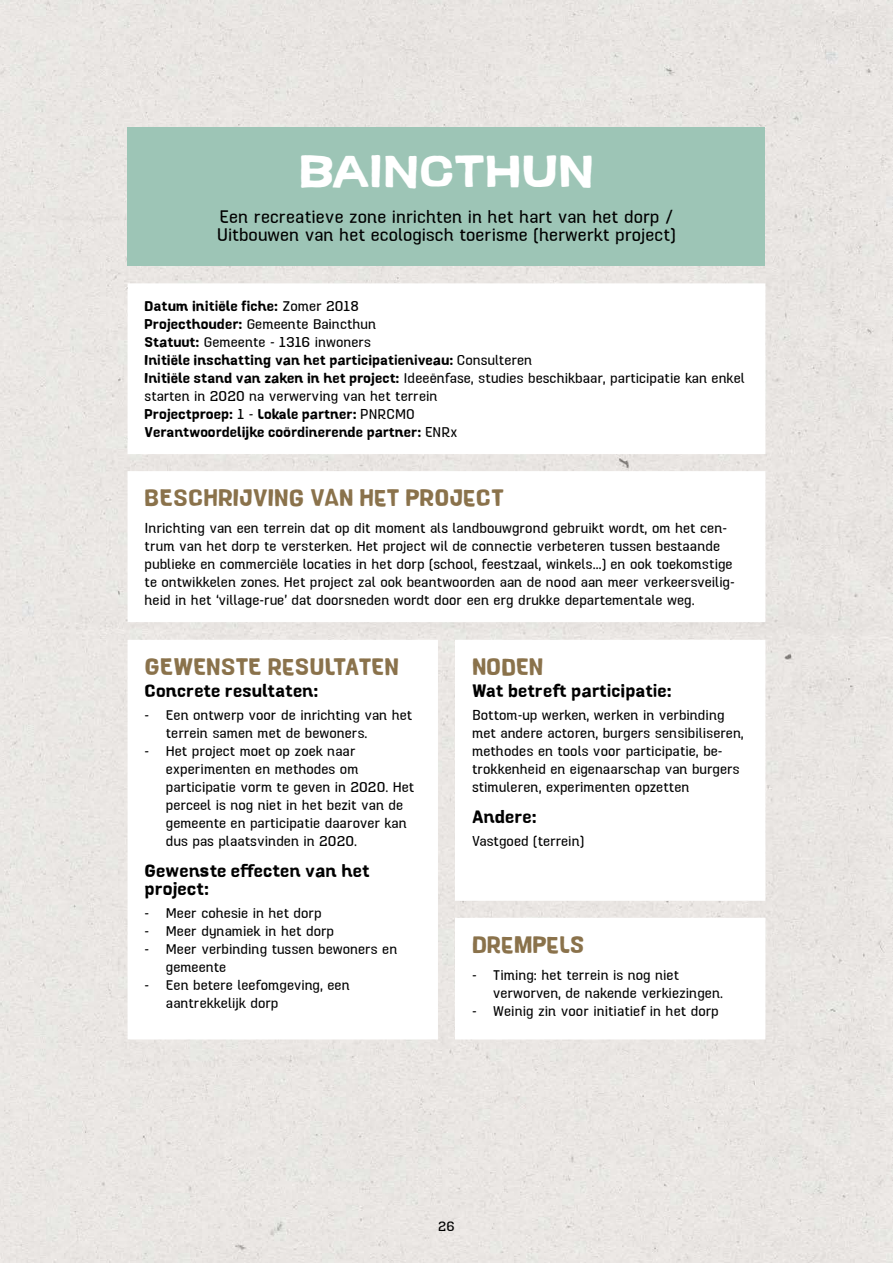
<style>
.page{position:relative;width:893px;height:1263px;background:#e9e6e3}
.page>*{position:absolute;margin:0;border:0;box-sizing:border-box;transform-origin:0 0}
.t1{font:700 expanded 45px "Hawkes";color:#fff}
.t2{font:700 24px "Hawkes";color:#8a724b}
.t3{font:500 18px/18px "Hawkes";color:#000}
.t4{font:700 18px/18px "Hawkes";color:#000}
.t5{font:500 14.25px/18px "Hawkes";color:#000}
.t6{font:700 14.25px/18px "Hawkes";color:#000}
.t7{font:500 13.5px "Hawkes";color:#000}
.s1{font-weight:500}
</style>
<div class="page">
<div style="left:128px;top:128px;width:637px;height:138px;background:#9dc5b6"></div>
<svg style="left:128px;top:283px;width:637px;height:756px"></svg>
<h1 class="t1" style="left:299px;top:135px;width:297px">BAINCTHUN</h1>
<p class="t3" style="left:217px;top:207px;width:460px">Een recreatieve zone inrichten in het hart van het dorp /<br>Uitbouwen van het ecologisch toerisme (herwerkt project)</p>
<p class="t6" style="left:145px;top:296px;width:602px">Datum initiële fiche: <span class="s1">Zomer 2018<br></span>Projecthouder: <span class="s1">Gemeente Baincthun<br></span>Statuut: <span class="s1">Gemeente - 1316 inwoners<br></span>Initiële inschatting van het participatieniveau: <span class="s1">Consulteren<br></span>Initiële stand van zaken in het project: <span class="s1">Ideeënfase, studies beschikbaar, participatie kan enkel starten in 2020 na verwerving van het terrein<br></span>Projectproep: <span class="s1">1 -</span> Lokale partner: <span class="s1">PNRCMO<br></span>Verantwoordelijke coördinerende partner: <span class="s1">ENRx</span></p>
<h2 class="t2" style="left:145px;top:478px;width:361px">BESCHRIJVING VAN HET PROJECT</h2>
<p class="t5" style="left:145px;top:518px;width:592px">Inrichting van een terrein dat op dit moment als landbouwgrond gebruikt wordt, om het cen&shy;trum van het dorp te versterken. Het project wil de connectie verbeteren tussen bestaande publieke en commerciële locaties in het dorp (school, feestzaal, winkels…) en ook toekomstige te ontwikkelen zones. Het project zal ook beantwoorden aan de nood aan meer verkeersveilig&shy;heid in het ‘village-rue’ dat doorsneden wordt door een erg drukke departementale weg.</p>
<h2 class="t2" style="left:145px;top:647px;width:256px">GEWENSTE RESULTATEN</h2>
<p class="t4" style="left:145px;top:681px;width:175px">Concrete resultaten:</p>
<p class="t5" style="left:166px;top:705px;width:248px;text-indent:-21px">- Een ontwerp voor de inrichting van het terrein samen met de bewoners.</p>
<p class="t5" style="left:166px;top:741px;width:250px;text-indent:-21px">- Het project moet op zoek naar experimenten en methodes om participatie vorm te geven in 2020. Het perceel is nog niet in het bezit van de gemeente en participatie daarover kan dus pas plaatsvinden in 2020.</p>
<p class="t4" style="left:145px;top:861px;width:226px">Gewenste effecten van het project:</p>
<p class="t5" style="left:145px;top:903px;width:178px">- Meer cohesie in het dorp</p>
<p class="t5" style="left:145px;top:921px;width:191px">- Meer dynamiek in het dorp</p>
<p class="t5" style="left:166px;top:939px;width:233px;text-indent:-21px">- Meer verbinding tussen bewoners en gemeente</p>
<p class="t5" style="left:166px;top:975px;width:185px;text-indent:-21px">- Een betere leefomgeving, een aantrekkelijk dorp</p>
<h2 class="t2" style="left:472px;top:647px;width:73px">NODEN</h2>
<p class="t4" style="left:472px;top:681px;width:201px">Wat betreft participatie:</p>
<p class="t5" style="left:472px;top:705px;width:273px">Bottom-up werken, werken in verbinding met andere actoren, burgers sensibiliseren, methodes en tools voor participatie, be&shy;trokkenheid en eigenaarschap van burgers stimuleren, experimenten opzetten</p>
<p class="t4" style="left:472px;top:807px;width:66px">Andere:</p>
<p class="t5" style="left:472px;top:831px;width:114px">Vastgoed (terrein)</p>
<h2 class="t2" style="left:472px;top:925px;width:114px">DREMPELS</h2>
<p class="t5" style="left:493px;top:965px;width:231px;text-indent:-21px">- Timing: het terrein is nog niet verworven, de nakende verkiezingen.</p>
<p class="t5" style="left:472px;top:1001px;width:248px">- Weinig zin voor initiatief in het dorp</p>
<p class="t7" style="left:438px;top:1216px;width:18px">26</p>
</div>
